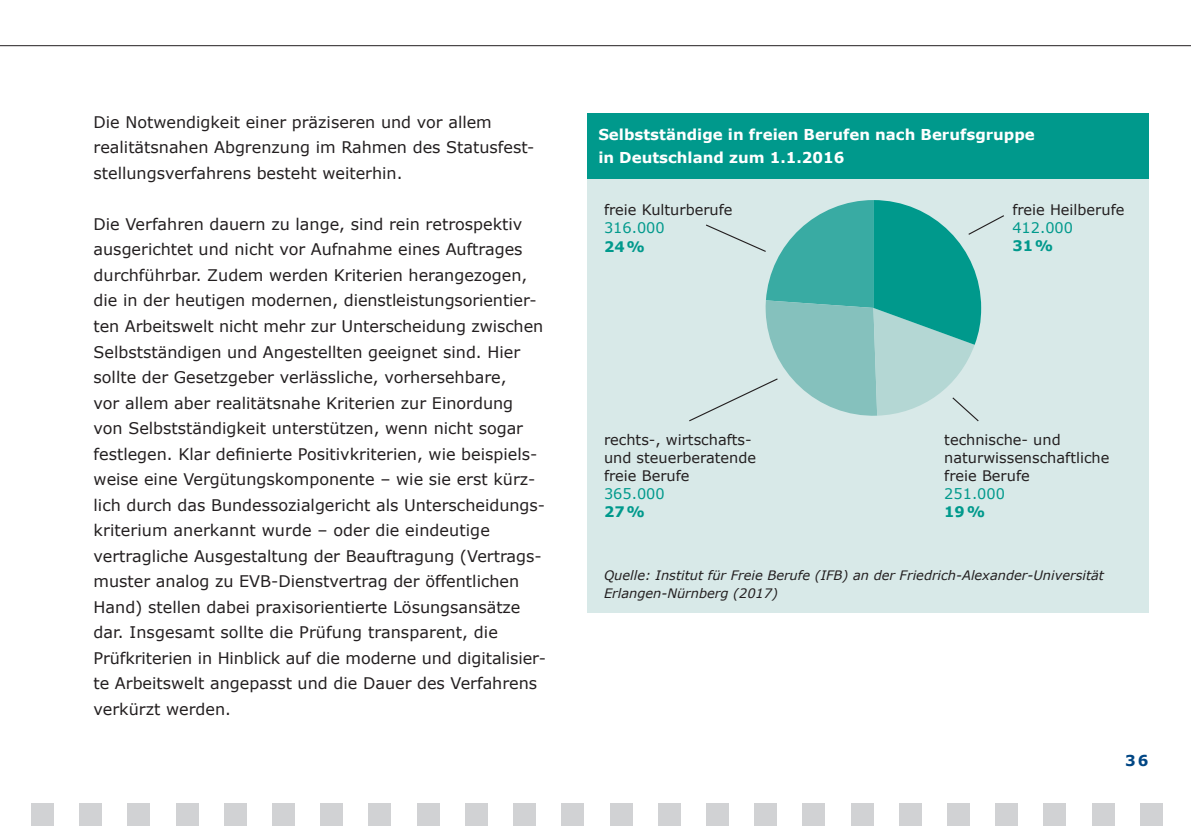
<style>
.page{position:relative;width:1191px;height:840px;background:#fff}
.page>*{position:absolute;margin:0;border:0;box-sizing:border-box;transform-origin:0 0}
.t1{font:16px/25.6px "Verdana";color:#231f20}
.t2{font:700 15px/23px "Verdana";color:#fff}
.t3{font:700 15px "Verdana";color:#004684}
.t4{font:14.6px/18px "Verdana";color:#231f20}
.t5{font:14.6px "Verdana";color:#00998c}
.t6{font:700 14.6px "Verdana";color:#00998c}
.t7{font:italic 13px/18px "Verdana";color:#231f20}
</style>
<div class="page">
<div style="left:31px;top:802px;width:23px;height:23px;background:#d1d2d4"></div>
<div style="left:79px;top:802px;width:23px;height:23px;background:#d1d2d4"></div>
<div style="left:128px;top:802px;width:22px;height:23px;background:#d1d2d4"></div>
<div style="left:176px;top:802px;width:22px;height:23px;background:#d1d2d4"></div>
<div style="left:224px;top:802px;width:23px;height:23px;background:#d1d2d4"></div>
<div style="left:272px;top:802px;width:23px;height:23px;background:#d1d2d4"></div>
<div style="left:320px;top:802px;width:23px;height:23px;background:#d1d2d4"></div>
<div style="left:369px;top:802px;width:22px;height:23px;background:#d1d2d4"></div>
<div style="left:417px;top:802px;width:22px;height:23px;background:#d1d2d4"></div>
<div style="left:465px;top:802px;width:23px;height:23px;background:#d1d2d4"></div>
<div style="left:513px;top:802px;width:23px;height:23px;background:#d1d2d4"></div>
<div style="left:561px;top:802px;width:23px;height:23px;background:#d1d2d4"></div>
<div style="left:609px;top:802px;width:23px;height:23px;background:#d1d2d4"></div>
<div style="left:658px;top:802px;width:22px;height:23px;background:#d1d2d4"></div>
<div style="left:706px;top:802px;width:23px;height:23px;background:#d1d2d4"></div>
<div style="left:754px;top:802px;width:23px;height:23px;background:#d1d2d4"></div>
<div style="left:802px;top:802px;width:23px;height:23px;background:#d1d2d4"></div>
<div style="left:850px;top:802px;width:23px;height:23px;background:#d1d2d4"></div>
<div style="left:899px;top:802px;width:22px;height:23px;background:#d1d2d4"></div>
<div style="left:947px;top:802px;width:22px;height:23px;background:#d1d2d4"></div>
<div style="left:995px;top:802px;width:23px;height:23px;background:#d1d2d4"></div>
<div style="left:1043px;top:802px;width:23px;height:23px;background:#d1d2d4"></div>
<div style="left:1091px;top:802px;width:23px;height:23px;background:#d1d2d4"></div>
<div style="left:1140px;top:802px;width:22px;height:23px;background:#d1d2d4"></div>
<hr style="left:0;top:45px;width:1191px;height:1px;background:#231f20">
<div style="left:587px;top:179px;width:561px;height:433px;background:#d8e9e8"></div>
<div style="left:587px;top:113px;width:561px;height:66px;background:#00998c"></div>
<svg style="left:689px;top:200px;width:315px;height:222px"></svg>
<p class="t1" style="left:94px;top:108px;width:442px">Die Notwendigkeit einer präziseren und vor allem realitätsnahen Abgrenzung im Rahmen des Statusfest&shy;stellungsverfahrens besteht weiterhin.</p>
<p class="t1" style="left:94px;top:210px;width:454px">Die Verfahren dauern zu lange, sind rein retrospektiv ausgerichtet und nicht vor Aufnahme eines Auftrages durchführbar. Zudem werden Kriterien herangezogen, die in der heutigen modernen, dienstleistungsorientier&shy;ten Arbeitswelt nicht mehr zur Unterscheidung zwischen Selbstständigen und Angestellten geeignet sind. Hier sollte der Gesetzgeber verlässliche, vorhersehbare,<br>vor allem aber realitätsnahe Kriterien zur Einordung von Selbstständigkeit unterstützen, wenn nicht sogar festlegen. Klar definierte Positivkriterien, wie beispiels&shy;weise eine Vergütungskomponente – wie sie erst kürz&shy;lich durch das Bundessozialgericht als Unterscheidungs&shy;kriterium anerkannt wurde – oder die eindeutige vertragliche Ausgestaltung der Beauftragung (Vertrags&shy;muster analog zu EVB-Dienstvertrag der öffentlichen Hand) stellen dabei praxisorientierte Lösungsansätze dar. Insgesamt sollte die Prüfung transparent, die Prüfkriterien in Hinblick auf die moderne und digitalisier&shy;te Arbeitswelt angepasst und die Dauer des Verfahrens verkürzt werden.</p>
<p class="t2" style="left:598px;top:123px;width:438px">Selbstständige in freien Berufen nach Berufsgruppe in Deutschland zum 1.1.2016</p>
<p class="t4" style="left:604px;top:200px;width:130px">freie Kulturberufe</p>
<p class="t5" style="left:604px;top:219px;width:62px">316.000</p>
<p class="t6" style="left:604px;top:237px;width:42px">24%</p>
<p class="t4" style="left:604px;top:430px;width:154px">rechts-, wirtschafts&shy;und steuerberatende freie Berufe</p>
<p class="t5" style="left:604px;top:484px;width:62px">365.000</p>
<p class="t6" style="left:604px;top:502px;width:42px">27%</p>
<p class="t4" style="left:1012px;top:200px;width:114px">freie Heilberufe</p>
<p class="t5" style="left:1012px;top:219px;width:62px">412.000</p>
<p class="t6" style="left:1012px;top:237px;width:42px">31%</p>
<p class="t4" style="left:944px;top:430px;width:167px">technische- und naturwissenschaftliche freie Berufe</p>
<p class="t5" style="left:944px;top:484px;width:62px">251.000</p>
<p class="t6" style="left:944px;top:502px;width:42px">19%</p>
<p class="t7" style="left:604px;top:565px;width:501px">Quelle: Institut für Freie Berufe (IFB) an der Friedrich-Alexander-Universität<br>Erlangen-Nürnberg (2017)</p>
<p class="t3" style="left:1125px;top:750px;width:25px">36</p>
</div>
